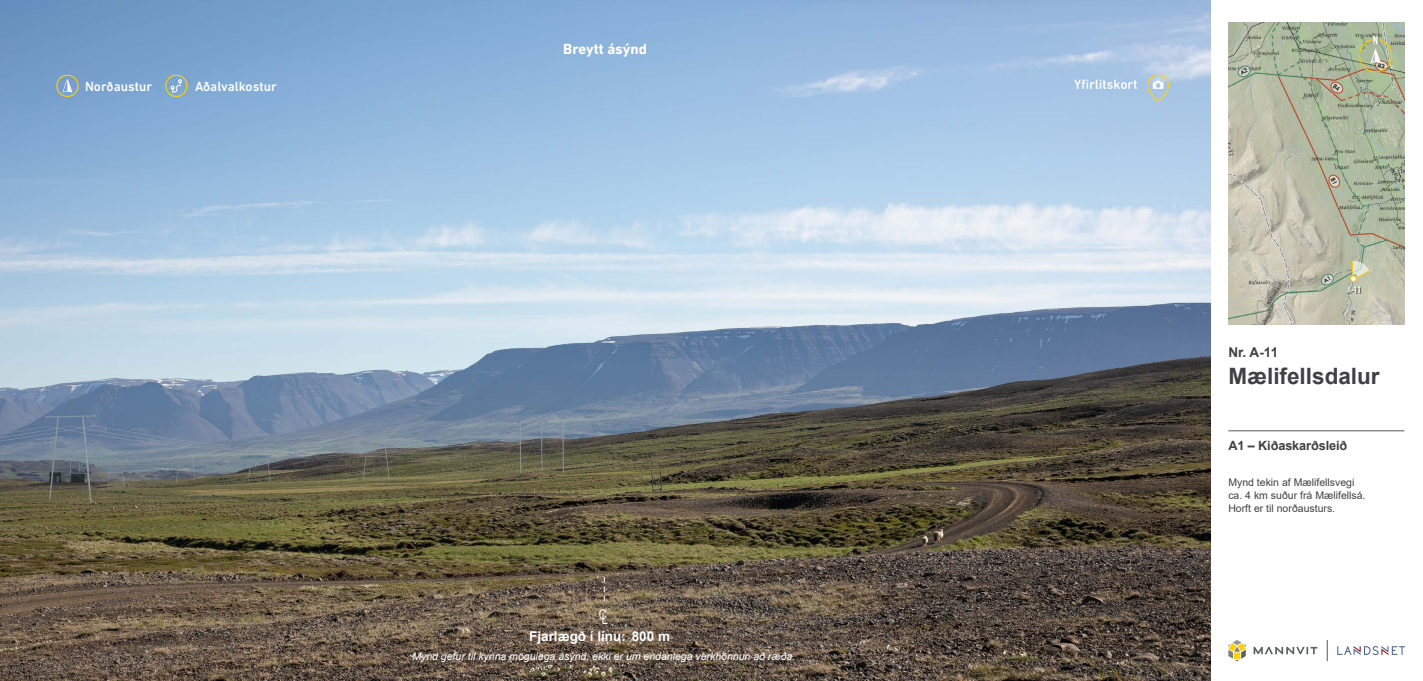
<style>
.page{position:relative;width:1423px;height:681px;background:#fff}
.page>*{position:absolute;margin:0;border:0;box-sizing:border-box;transform-origin:0 0}
.t1{font:700 22.5px "Arial";color:#414042}
.t2{font:700 15px "DIN Next LT Pro";color:#fff}
.t3{font:500 13.5px "DIN Next LT Pro";color:#fff}
.t4{font:700 13.5px "Arial";color:#fff}
.t5{font:700 13.5px "Arial";color:#414042}
.t6{font:13.5px "Arial Narrow";color:#fff}
.t7{font:700 12.75px "Arial";letter-spacing:-.01em;color:#414042}
.t8{font:500 condensed 12.15px "DIN Next LT Pro";color:#fff}
.t9{font:10.5px/12.6px "Arial";color:#414042}
.t10{font:italic 10.5px "Arial";color:#fff}
.t11{font:500 condensed 9.45px "DIN Next LT Pro";color:#fff}
</style>
<div class="page">
<img style="left:0;top:0;width:1210px;height:680px">
<img style="left:1228px;top:22px;width:176px;height:302px">
<svg style="left:1349px;top:260px;width:20px;height:22px"></svg>
<div style="left:1346px;top:286px;width:15px;height:8px;background:#000;opacity:.75"></div>
<hr style="left:1228px;top:430px;width:176px;height:1px;background:#58595b">
<svg style="left:604px;top:577px;width:1px;height:24px"></svg>
<svg style="left:1228px;top:640px;width:17px;height:20px"></svg>
<svg style="left:1253px;top:646px;width:64px;height:8px"></svg>
<svg style="left:1337px;top:646px;width:67px;height:8px"></svg>
<svg style="left:1326px;top:640px;width:1px;height:20px"></svg>
<svg style="left:1074px;top:80px;width:62px;height:9px"></svg>
<svg style="left:1146px;top:75px;width:22px;height:27px"></svg>
<svg style="left:63px;top:79px;width:9px;height:13px"></svg>
<div style="left:56px;top:75px;width:23px;height:22px;border:1px solid #ffd200;border-radius:50%"></div>
<div style="left:165px;top:75px;width:22px;height:22px;border:1px solid #ffd200;border-radius:50%"></div>
<svg style="left:171px;top:79px;width:11px;height:13px"></svg>
<svg style="left:1319px;top:272px;width:15px;height:14px"></svg>
<svg style="left:1327px;top:173px;width:14px;height:15px"></svg>
<svg style="left:1358px;top:39px;width:34px;height:33px"></svg>
<svg style="left:1329px;top:81px;width:14px;height:13px"></svg>
<svg style="left:1236px;top:64px;width:14px;height:14px"></svg>
<p class="t3" style="left:85px;top:78px;width:69px">Norðaustur</p>
<p class="t3" style="left:195px;top:78px;width:83px">Aðalvalkostur</p>
<h2 class="t2" style="left:563px;top:40px;width:85px">Breytt ásýnd</h2>
<p class="t6" style="left:599px;top:606px;width:11px">CL</p>
<p class="t10" style="left:412px;top:649px;width:384px">Mynd gefur til kynna mögulega ásýnd, ekki er um endanlega verkhönnun að ræða.</p>
<p class="t4" style="left:529px;top:626px;width:142px">Fjarlægð í línu: 800 m</p>
<p class="t8" style="left:1372px;top:33px;width:7px">N</p>
<p class="t11" style="left:1346px;top:284px;width:16px">A-11</p>
<p class="t5" style="left:1228px;top:342px;width:51px">Nr. A-11</p>
<h1 class="t1" style="left:1228px;top:360px;width:153px">Mælifellsdalur</h1>
<p class="t7" style="left:1228px;top:436px;width:120px">A1 – Kiðaskarðsleið</p>
<p class="t9" style="left:1228px;top:476px;width:139px">Mynd tekin af Mælifellsvegi ca. 4 km suður frá Mælifellsá.<br>Horft er til norðausturs.</p>
</div>
